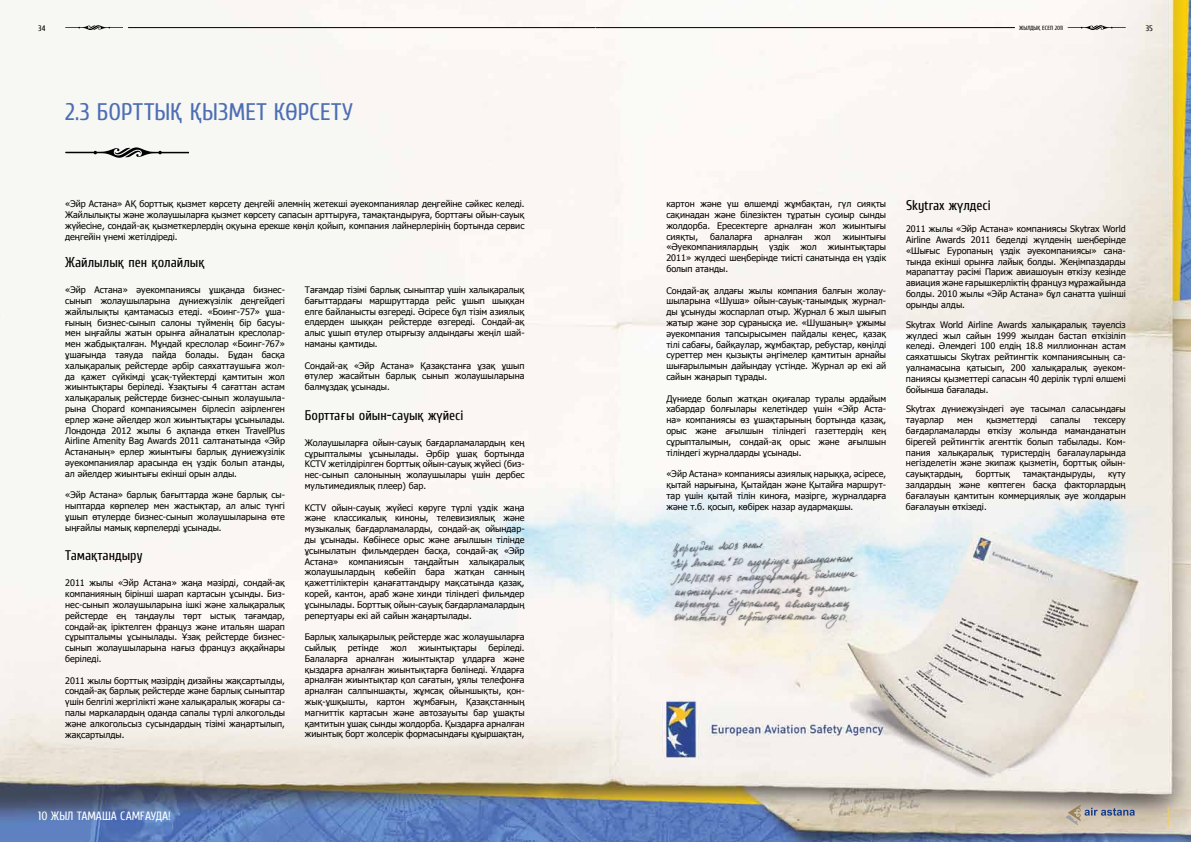
<style>
.page{position:relative;width:1191px;height:842px;background:#fff}
.page>*{position:absolute;margin:0;border:0;box-sizing:border-box;transform-origin:0 0}
.t1{font:24px "Cuprum FF Ukz";letter-spacing:.02em;color:#4e6db4}
.t2{font:14px "Cuprum FF Ukz";color:#000}
.t3{font:12px "Cuprum FF Ukz";letter-spacing:-.005em;color:#fff}
.t4{font:9px/10.8px "Tahoma";color:#000;text-align:justify}
.t5{font:8px "Cuprum FF Ukz";color:#000}
.t6{font:6px "Cuprum FF Ukz";letter-spacing:-.005em;color:#000}
</style>
<div class="page">
<img style="left:0;top:0;width:1191px;height:842px">
<img style="left:666px;top:528px;width:197px;height:115px">
<svg style="left:1067px;top:25px;width:58px;height:5px"></svg>
<svg style="left:65px;top:25px;width:58px;height:5px"></svg>
<hr style="left:128px;top:27px;width:467px;height:1px;background:#000">
<svg style="left:1065px;top:804px;width:69px;height:21px"></svg>
<svg style="left:1167px;top:807px;width:1px;height:20px"></svg>
<hr style="left:596px;top:27px;width:418px;height:1px;background:#000">
<svg style="left:65px;top:147px;width:123px;height:11px"></svg>
<p class="t5" style="left:38px;top:24px;width:8px">34</p>
<p class="t6" style="left:1019px;top:24px;width:45px">Жылдық есеп 2011</p>
<p class="t5" style="left:1145px;top:24px;width:8px">35</p>
<h1 class="t1" style="left:65px;top:98px;width:289px">2.3 Борттық қызмет көрсету</h1>
<p class="t4" style="left:65px;top:198px;width:461px;text-indent:74px">борттық қызмет көрсету деңгейі әлемнің жетекші әуекомпаниялар деңгейіне сәйкес келеді.<br>Жайлылықты және жолаушыларға қызмет көрсету сапасын арттыруға, тамақтандыруға, борттағы ойын-сауық жүйесіне, сондай-ақ қызметкерлердің оқуына ерекше көңіл қойып, компания лайнерлерінің бортында сервис деңгейін үнемі жетілдіреді.</p>
<p class="t4" style="left:65px;top:198px;width:62px">«Эйр Астана» АҚ</p>
<h2 class="t2" style="left:65px;top:254px;width:141px">Жайлылық пен қолайлық</h2>
<p class="t4" style="left:65px;top:284px;width:221px">«Эйр Астана» әуекомпаниясы ұшқанда бизнес&shy;сынып жолаушыларына дүниежүзілік деңгейдегі жайлылықты қамтамасыз етеді. «Боинг-757» ұша&shy;ғының бизнес-сынып салоны түйменің бір басуы&shy;мен ыңғайлы жатын орынға айналатын креслолар&shy;мен жабдықталған. Мұндай креслолар «Боинг-767» ұшағында таяуда пайда болады. Бұдан басқа халықаралық рейстерде әрбір саяхаттаушыға жол&shy;да қажет сүйкімді ұсақ-түйектерді қамтитын жол жиынтықтары беріледі. Ұзақтығы 4 сағаттан астам халықаралық рейстерде бизнес-сынып жолаушыла&shy;рына Chopard компаниясымен бірлесіп әзірленген ерлер және әйелдер жол жиынтықтары ұсынылады.<br>Лондонда 2012 жылы 6 ақпанда өткен TravelPlus Airline Amenity Bag Awards 2011 салтанатында «Эйр Астананың» ерлер жиынтығы барлық дүниежүзілік әуекомпаниялар арасында ең үздік болып атанды, ал әйелдер жиынтығы екінші орын алды.</p>
<p class="t4" style="left:65px;top:489px;width:221px">«Эйр Астана» барлық бағыттарда және барлық сы&shy;ныптарда көрпелер мен жастықтар, ал алыс түнгі ұшып өтулерде бизнес-сынып жолаушыларына өте ыңғайлы мамық көрпелерді ұсынады.</p>
<h2 class="t2" style="left:65px;top:547px;width:79px">Тамақтандыру</h2>
<p class="t4" style="left:65px;top:577px;width:221px">2011 жылы «Эйр Астана» жаңа мәзірді, сондай-ақ компанияның бірінші шарап картасын ұсынды. Биз&shy;нес-сынып жолаушыларына ішкі және халықаралық рейстерде ең таңдаулы төрт ыстық тағамдар, сондай-ақ іріктелген француз және итальян шарап сұрыпталымы ұсынылады. Ұзақ рейстерде бизнес&shy;сынып жолаушыларына нағыз француз аққайнары беріледі.</p>
<p class="t4" style="left:65px;top:674px;width:221px">2011 жылы борттық мәзірдің дизайны жақсартылды, сондай-ақ барлық рейстерде және барлық сыныптар үшін белгілі жергілікті және халықаралық жоғары са&shy;палы маркалардың оданда сапалы түрлі алкогольды және алкогольсыз сусындардың тізімі жаңартылып, жақсартылды.</p>
<p class="t4" style="left:305px;top:284px;width:221px">Тағамдар тізімі барлық сыныптар үшін халықаралық бағыттардағы маршруттарда рейс ұшып шыққан елге байланысты өзгереді. Әсіресе бұл тізім азиялық елдерден шыққан рейстерде өзгереді. Сондай-ақ алыс ұшып өтулер отырғызу алдындағы жеңіл шай&shy;наманы қамтиды.</p>
<p class="t4" style="left:305px;top:360px;width:221px">Сондай-ақ «Эйр Астана» Қазақстанға ұзақ ұшып өтулер жасайтын барлық сынып жолаушыларына балмұздақ ұсынады.</p>
<h2 class="t2" style="left:305px;top:407px;width:160px">Борттағы ойын-сауық жүйесі</h2>
<p class="t4" style="left:305px;top:437px;width:221px">Жолаушыларға ойын-сауық бағдарламалардың кең сұрыпталымы ұсынылады. Әрбір ұшақ бортында KCTV жетілдірілген борттық ойын-сауық жүйесі (биз&shy;нес-сынып салонының жолаушылары үшін дербес мультимедиялық плеер) бар.</p>
<p class="t4" style="left:305px;top:501px;width:221px">KCTV ойын-сауық жүйесі көруге түрлі үздік жаңа және классикалық киноны, телевизиялық және музыкалық бағдарламаларды, сондай-ақ ойындар&shy;ды ұсынады. Көбінесе орыс және ағылшын тілінде ұсынылатын фильмдерден басқа, сондай-ақ «Эйр Астана» компаниясын таңдайтын халықаралық жолаушылардың көбейіп бара жатқан санның қажеттіліктерін қанағаттандыру мақсатында қазақ, корей, кантон, араб және хинди тіліндегі фильмдер ұсынылады. Борттық ойын-сауық бағдарламалардың репертуары екі ай сайын жаңартылады.</p>
<p class="t4" style="left:305px;top:631px;width:221px">Барлық халықарылық рейстерде жас жолаушыларға сыйлық</p>
<p class="t4" style="left:305px;top:642px;width:221px;text-indent:183px">беріледі.<br>Балаларға арналған жиынтықтар ұлдарға және қыздарға арналған жиынтықтарға бөлінеді. Ұлдарға арналған жиынтықтар қол сағатын, ұялы телефонға арналған салпыншақты, жұмсақ ойыншықты, қон&shy;жық-ұшқышты, картон жұмбағын, Қазақстанның магниттік картасын және автозауыты бар ұшақты қамтитын ұшақ сынды жолдорба. Қыздарға арналған жиынтық борт жолсерік формасындағы құыршақтан,</p>
<p class="t4" style="left:348px;top:642px;width:32px">ретінде</p>
<p class="t4" style="left:390px;top:642px;width:18px">жол</p>
<p class="t4" style="left:418px;top:642px;width:60px">жиынтықтары</p>
<h3 class="t3" style="left:38px;top:809px;width:134px">10 жыл тамаша самғауда!</h3>
<p class="t4" style="left:666px;top:198px;width:221px">картон және үш өлшемді жұмбақтан, гүл сияқты сақинадан және білезіктен тұратын сусиыр сынды жолдорба. Ересектерге арналған жол жиынтығы сияқты,</p>
<p class="t4" style="left:710px;top:230px;width:44px">балаларға</p>
<p class="t4" style="left:764px;top:230px;width:40px">арналған</p>
<p class="t4" style="left:814px;top:230px;width:18px">жол</p>
<p class="t4" style="left:666px;top:230px;width:221px;text-indent:176px">жиынтығы «Әуекомпаниялардың үздік жол жиынтықтары 2011» жүлдесі шеңберінде тиісті санатында ең үздік болып атанды.</p>
<p class="t4" style="left:666px;top:284px;width:221px">Сондай-ақ алдағы жылы компания балғын жолау&shy;шыларына «Шуша» ойын-сауық-танымдық журнал&shy;ды ұсынуды жоспарлап отыр. Журнал 6 жыл шығып жатыр және зор сұранысқа ие. «Шушаның» ұжымы әуекомпания тапсырысымен пайдалы кеңес, қазақ тілі сабағы, байқаулар, жұмбақтар, ребустар, көңілді суреттер мен қызықты әңгімелер қамтитын арнайы шығарылымын дайындау үстінде. Журнал әр екі ай сайын жаңарып тұрады.</p>
<p class="t4" style="left:666px;top:392px;width:221px">Дүниеде болып жатқан оқиғалар туралы әрдайым хабардар болғылары келетіндер үшін «Эйр Аста&shy;на» компаниясы өз ұшақтарының бортында қазақ, орыс және ағылшын тіліндегі газеттердің кең сұрыпталымын, сондай-ақ орыс және ағылшын тіліндегі журналдарды ұсынады.</p>
<p class="t4" style="left:666px;top:468px;width:221px">«Эйр Астана» компаниясы азиялық нарыққа, әсіресе, қытай нарығына, Қытайдан және Қытайға маршрут&shy;тар үшін қытай тілін киноға, мәзірге, журналдарға және т.б. қосып, көбірек назар аудармақшы.</p>
<h2 class="t2" style="left:906px;top:197px;width:86px">Skytrax жүлдесі</h2>
<p class="t4" style="left:906px;top:223px;width:221px">2011 жылы «Эйр Астана» компаниясы Skytrax World Airline Awards 2011 беделді жүлденің шеңберінде «Шығыс Еуропаның үздік әуекомпаниясы» сана&shy;тында екінші орынға лайық болды. Жеңімпаздарды марапаттау рәсімі Париж авиашоуын өткізу кезінде авиация және ғарышкерліктің француз мұражайында болды. 2010 жылы «Эйр Астана» бұл санатта үшінші орынды алды.</p>
<p class="t4" style="left:906px;top:319px;width:221px">Skytrax World Airline Awards халықаралық тәуелсіз жүлдесі жыл сайын 1999 жылдан бастап өткізіліп келеді. Әлемдегі 100 елдің 18.8 миллионнан астам саяхатшысы Skytrax рейтингтік компаниясының са&shy;уалнамасына қатысып, 200 халықаралық әуеком&shy;паниясы қызметтері сапасын 40 дерiлiк түрлі өлшемі бойынша бағалады.</p>
<p class="t4" style="left:906px;top:403px;width:221px">Skytrax дүниежүзіндегі әуе тасымал саласындағы тауарлар</p>
<p class="t4" style="left:957px;top:414px;width:17px">мен</p>
<p class="t4" style="left:986px;top:414px;width:52px">қызметтерді</p>
<p class="t4" style="left:1050px;top:414px;width:31px">сапалы</p>
<p class="t4" style="left:906px;top:414px;width:221px;text-indent:188px">тексеру бағдарламаларды өткізу жолында маманданатын бірегей рейтингтік агенттік болып табылады. Ком&shy;пания халықаралық туристердің бағалауларында негізделетін және экипаж қызметін, борттық ойын&shy;сауықтардың,</p>
<p class="t4" style="left:976px;top:468px;width:36px">борттық</p>
<p class="t4" style="left:1022px;top:468px;width:74px">тамақтандыруды,</p>
<p class="t4" style="left:906px;top:468px;width:221px;text-indent:202px">күту залдардың және көптеген басқа факторлардың бағалауын қамтитын коммерциялық әуе жолдарын бағалауын өткізеді.</p>
</div>
